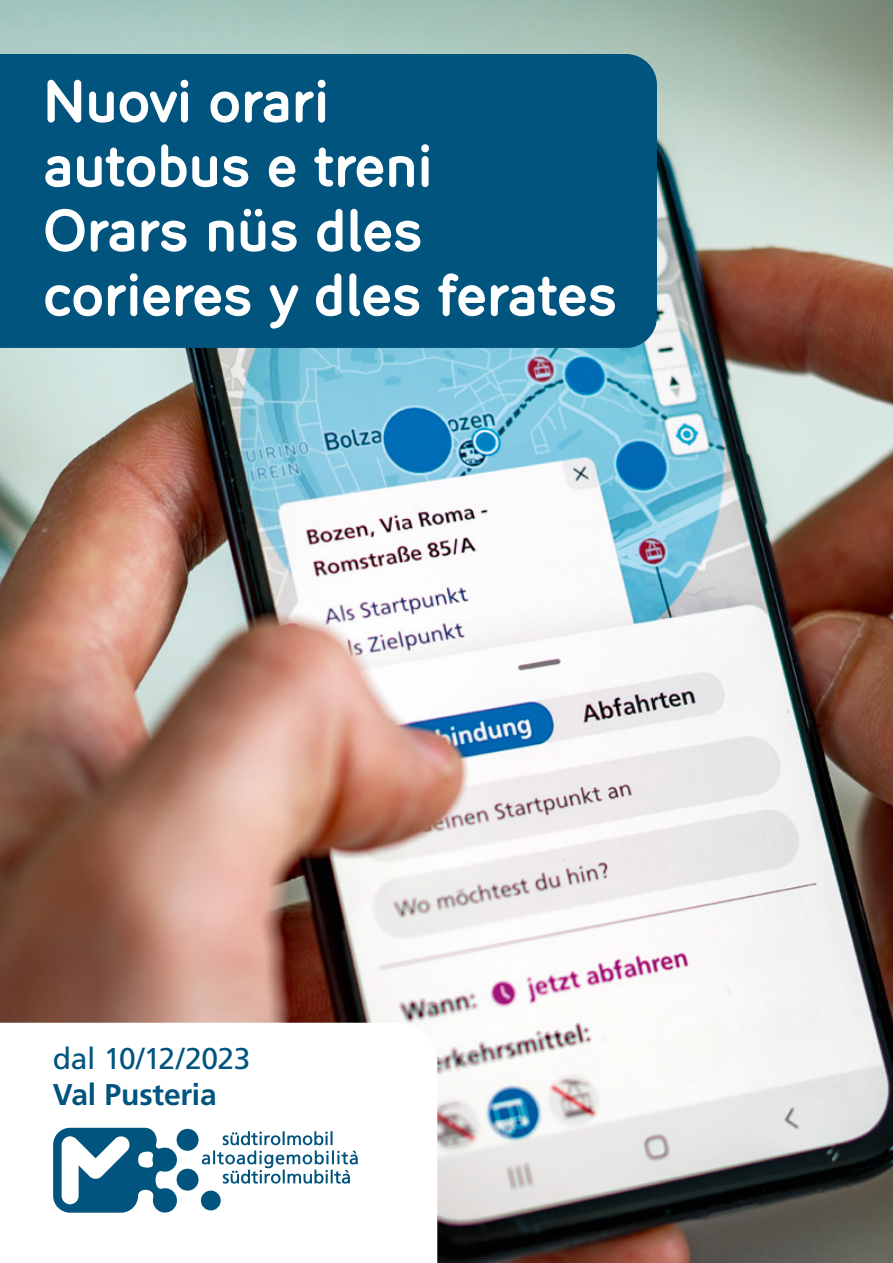
<style>
.page{position:relative;width:893px;height:1263px;background:#fff}
.page>*{position:absolute;margin:0;border:0;box-sizing:border-box;transform-origin:0 0}
.t1{font:700 59.4px/64.5px "Ely Rounded";letter-spacing:-.005em;color:#fff}
.t2{font:30px "Frutiger LT Std";letter-spacing:-.015em;color:#00547e}
.t3{font:700 30px "Frutiger LT Std";letter-spacing:-.005em;color:#00547e}
</style>
<div class="page">
<img style="left:0;top:0;width:893px;height:1263px">
<svg style="left:0;top:1023px;width:437px;height:240px"></svg>
<div style="left:53px;top:1127px;width:305px;height:87px;background:#fff"></div>
<svg style="left:53px;top:1128px;width:305px;height:85px"></svg>
<div style="left:0;top:54px;width:657px;height:294px;background:#00547e"></div>
<p class="t1" style="left:43px;top:69px;width:575px">Nuovi orari<br>autobus e treni<br>Orars nüs dles corieres y dles ferates</p>
<p class="t2" style="left:53px;top:1040px;width:199px">dal 10/12/2023</p>
<p class="t3" style="left:53px;top:1076px;width:165px">Val Pusteria</p>
</div>
